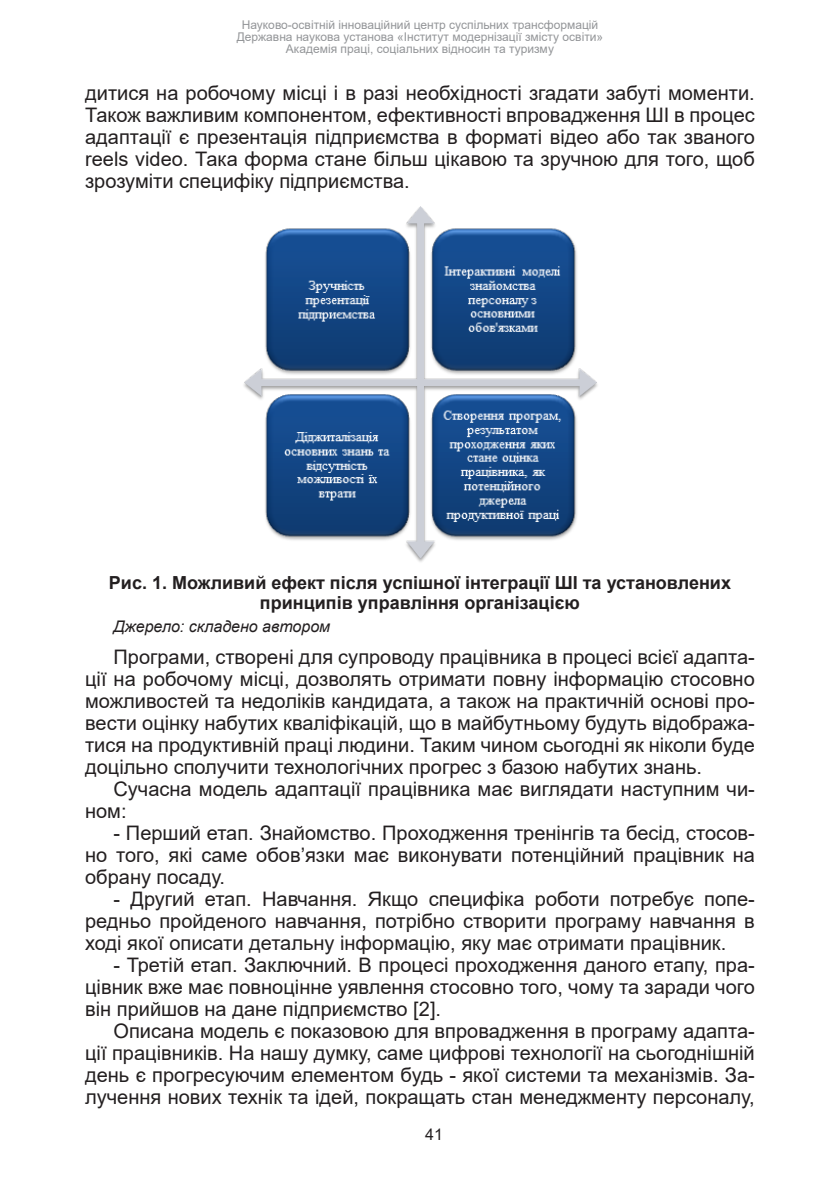
<style>
.page{position:relative;width:840px;height:1191px;background:#fff}
.page>*{position:absolute;margin:0;border:0;box-sizing:border-box;transform-origin:0 0}
.Основний_текст_статт{font:20px/22px "Arial";color:#231f20;text-align:justify}
.Назва_рисунок_Укр{font:700 18px/20px "Arial";color:#231f20;text-align:center}
.Джерело_рисунок{font:italic 16px "Arial";color:#231f20}
.t1{font:16px "Arial";color:#231f20}
.t2{font:12px/12px "Arial";color:#939598;text-align:center}
</style>
<div class="page">
<img style="left:244px;top:206px;width:354px;height:356px">
<p class="t2" style="left:236px;top:18px;width:368px">Науково-освітній інноваційний центр суспільних трансформацій<br>Державна наукова установа «Інститут модернізації змісту освіти»<br>Академія праці, соціальних відносин та туризму</p>
<p class="Основний_текст_статт" style="left:85px;top:81px;width:670px">дитися на робочому місці і в разі необхідності згадати забуті моменти.<br>Також важливим компонентом, ефективності впровадження ШІ в процес адаптації є презентація підприємства в форматі відео або так званого reels video. Така форма стане більш цікавою та зручною для того, щоб зрозуміти специфіку підприємства.</p>
<p class="Назва_рисунок_Укр" style="left:109px;top:572px;width:623px">Рис. 1. Можливий ефект після успішної інтеграції ШІ та установлених принципів управління організацією</p>
<p class="Джерело_рисунок" style="left:113px;top:616px;width:218px">Джерело: складено автором</p>
<p class="Основний_текст_статт" style="left:85px;top:646px;width:670px;text-indent:28px">Програми, створені для супроводу працівника в процесі всієї адапта&shy;ції на робочому місці, дозволять отримати повну інформацію стосовно можливостей та недоліків кандидата, а також на практичній основі про&shy;вести оцінку набутих кваліфікацій, що в майбутньому будуть відобража&shy;тися на продуктивній праці людини. Таким чином сьогодні як ніколи буде доцільно сполучити технологічних прогрес з базою набутих знань.</p>
<p class="Основний_текст_статт" style="left:85px;top:778px;width:670px;text-indent:28px">Сучасна модель адаптації працівника має виглядати наступним чи&shy;ном:</p>
<p class="Основний_текст_статт" style="left:85px;top:822px;width:670px;text-indent:28px">- Перший етап. Знайомство. Проходження тренінгів та бесід, стосов&shy;но того, які саме обов’язки має виконувати потенційний працівник на обрану посаду.</p>
<p class="Основний_текст_статт" style="left:85px;top:888px;width:670px;text-indent:28px">- Другий етап. Навчання. Якщо специфіка роботи потребує попе&shy;редньо пройденого навчання, потрібно створити програму навчання в ході якої описати детальну інформацію, яку має отримати працівник.</p>
<p class="Основний_текст_статт" style="left:85px;top:954px;width:670px;text-indent:28px">- Третій етап. Заключний. В процесі проходження даного етапу, пра&shy;цівник вже має повноцінне уявлення стосовно того, чому та заради чого він прийшов на дане підприємство [2].</p>
<p class="Основний_текст_статт" style="left:85px;top:1020px;width:670px;text-indent:28px">Описана модель є показовою для впровадження в програму адапта&shy;ції працівників. На нашу думку, саме цифрові технології на сьогоднішній день є прогресуючим елементом будь - якої системи та механізмів. За&shy;лучення нових технік та ідей, покращать стан менеджменту персоналу,</p>
<p class="t1" style="left:425px;top:1123px;width:19px">41</p>
</div>
